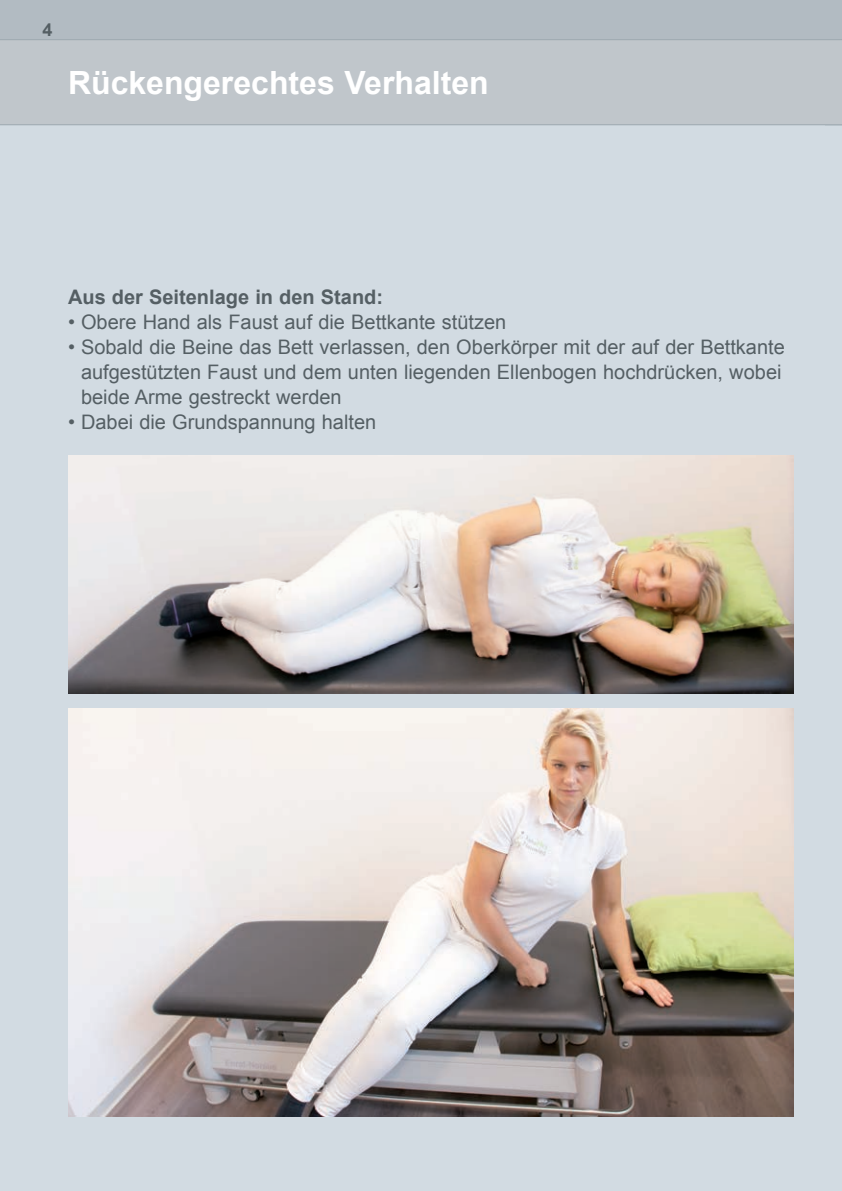
<style>
.page{position:relative;width:842px;height:1191px;background:#d2dbe2}
.page>*{position:absolute;margin:0;border:0;box-sizing:border-box;transform-origin:0 0}
.t1{font:700 32px "Arial";color:#fff}
.t2{font:20px/25px "Arial";color:#555f64}
.t3{font:700 20px "Arial";color:#555f64}
.t4{font:700 18px "Arial";color:#555f64}
</style>
<div class="page">
<div style="left:0;top:40px;width:842px;height:85px;background:#c0c6cb"></div>
<div style="left:0;top:0;width:842px;height:40px;background:#b2bbc2"></div>
<hr style="left:0;top:39px;width:842px;height:1px;background:#9da9b0">
<hr style="left:0;top:124px;width:842px;height:1px;background:#9da9b0">
<img style="left:68px;top:455px;width:726px;height:238px">
<img style="left:68px;top:708px;width:726px;height:408px">
<p class="t4" style="left:43px;top:19px;width:12px">4</p>
<h1 class="t1" style="left:68px;top:65px;width:422px">Rückengerechtes Verhalten</h1>
<p class="t3" style="left:68px;top:286px;width:317px">Aus der Seitenlage in den Stand:</p>
<p class="t2" style="left:68px;top:309px;width:440px">• Obere Hand als Faust auf die Bettkante stützen</p>
<p class="t2" style="left:81px;top:334px;width:705px;text-indent:-13px">• Sobald die Beine das Bett verlassen, den Oberkörper mit der auf der Bettkante aufgestützten Faust und dem unten liegenden Ellenbogen hochdrücken, wobei beide Arme gestreckt werden</p>
<p class="t2" style="left:68px;top:409px;width:310px">• Dabei die Grundspannung halten</p>
</div>
